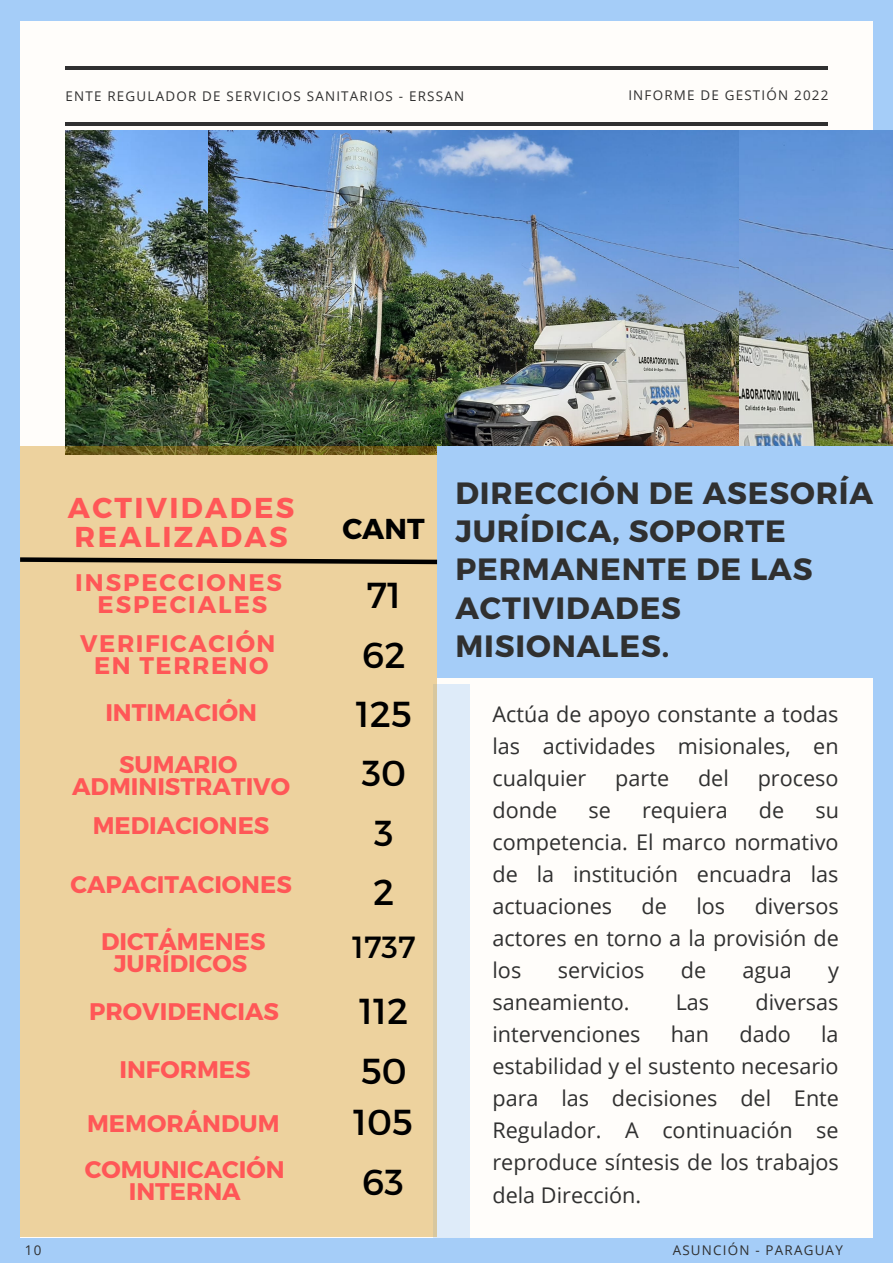
<style>
.page{position:relative;width:893px;height:1263px;background:#a5cdf8}
.page>*{position:absolute;margin:0;border:0;box-sizing:border-box;transform-origin:0 0}
.t1{font:36.08px/59.6px "Montserrat";color:#000;text-align:center}
.t2{font:700 30.75px/38.2px "Montserrat";letter-spacing:.03em;color:#303030}
.t3{font:30.6px "Montserrat";color:#000}
.t4{font:700 28.72px/29.2px "Montserrat";letter-spacing:.08em;color:#ff5757}
.t5{font:700 28.72px "Montserrat";color:#000}
.t6{font:700 24px/51.7px "Montserrat";color:#ff5757;text-align:center}
.t7{font:700 24px/22.5px "Montserrat";letter-spacing:.08em;color:#ff5757;text-align:center}
.t8{font:700 24px/21.9px "Montserrat";letter-spacing:.065em;color:#ff5757;text-align:center}
.t9{font:21.6px/32.1px "Open Sans";color:#303030;text-align:justify}
.t10{font:13.42px "Open Sans";letter-spacing:.09em;color:#303030}
.t11{font:13.35px "Open Sans";color:#303030}
</style>
<div class="page">
<div style="left:20px;top:21px;width:852px;height:1216px;background:#fffdfa"></div>
<hr style="left:66px;top:122px;width:762px;height:4px;background:#303030">
<hr style="left:66px;top:66px;width:762px;height:3px;background:#303030">
<div style="left:433px;top:684px;width:36px;height:553px;background:#deebf9"></div>
<img style="left:66px;top:130px;width:827px;height:316px">
<img style="left:209px;top:130px;width:529px;height:316px">
<div style="left:437px;top:446px;width:456px;height:231px;background:#a5cdf8"></div>
<div style="left:20px;top:446px;width:417px;height:791px;background:#edd29e"></div>
<svg style="left:20px;top:557px;width:418px;height:8px"></svg>
<p class="t10" style="left:66px;top:86px;width:400px">ENTE REGULADOR DE SERVICIOS SANITARIOS - ERSSAN</p>
<p class="t10" style="left:628px;top:86px;width:201px">INFORME DE GESTIÓN 2022</p>
<h3 class="t4" style="left:68px;top:492px;width:228px">ACTIVIDADES<br>REALIZADAS</h3>
<p class="t7" style="left:75px;top:570px;width:208px">INSPECCIONES<br>ESPECIALES</p>
<p class="t8" style="left:80px;top:631px;width:197px">VERIFICACIÓN<br>EN TERRENO</p>
<p class="t6" style="left:105px;top:685px;width:153px">INTIMACIÓN<br>SUMARIO</p>
<p class="t6" style="left:72px;top:766px;width:219px;line-height:38.7px">ADMINISTRATIVO<br>MEDIACIONES</p>
<p class="t6" style="left:70px;top:857px;width:223px">CAPACITACIONES</p>
<h3 class="t5" style="left:342px;top:510px;width:84px">CANT</h3>
<h1 class="t1" style="left:356px;top:563px;width:57px">71<br>62<br>125<br>30<br>3<br>2</h1>
<p class="t6" style="left:101px;top:915px;width:166px">DICTÁMENES</p>
<h3 class="t3" style="left:352px;top:927px;width:65px">1737</h3>
<p class="t6" style="left:114px;top:936px;width:135px">JURÍDICOS</p>
<p class="t6" style="left:89px;top:984px;width:191px">PROVIDENCIAS</p>
<h1 class="t1" style="left:359px;top:979px;width:51px">112</h1>
<p class="t6" style="left:119px;top:1042px;width:133px">INFORMES</p>
<h1 class="t1" style="left:361px;top:1039px;width:47px">50</h1>
<p class="t6" style="left:87px;top:1096px;width:194px">MEMORÁNDUM</p>
<h1 class="t1" style="left:353px;top:1090px;width:61px">105</h1>
<p class="t6" style="left:85px;top:1158px;width:201px;line-height:21.4px">COMUNICACIÓN<br>INTERNA</p>
<h1 class="t1" style="left:362px;top:1150px;width:43px">63</h1>
<h2 class="t2" style="left:455px;top:472px;width:419px">DIRECCIÓN DE ASESORÍA<br>JURÍDICA, SOPORTE<br>PERMANENTE DE LAS<br>ACTIVIDADES<br>MISIONALES.</h2>
<p class="t9" style="left:492px;top:697px;width:348px">Actúa de apoyo constante a todas las actividades misionales, en cualquier</p>
<p class="t9" style="left:615px;top:761px;width:55px">parte</p>
<p class="t9" style="left:698px;top:761px;width:32px">del</p>
<p class="t9" style="left:757px;top:761px;width:82px">proceso</p>
<p class="t9" style="left:492px;top:793px;width:66px">donde</p>
<p class="t9" style="left:588px;top:793px;width:24px">se</p>
<p class="t9" style="left:642px;top:793px;width:87px">requiera</p>
<p class="t9" style="left:759px;top:793px;width:27px">de</p>
<p class="t9" style="left:492px;top:793px;width:348px;text-indent:323px">su competencia. El marco normativo de la institución encuadra las actuaciones</p>
<p class="t9" style="left:492px;top:889px;width:348px;text-indent:262px">diversos actores en torno a la provisión de los</p>
<p class="t9" style="left:641px;top:889px;width:27px">de</p>
<p class="t9" style="left:696px;top:889px;width:30px">los</p>
<p class="t9" style="left:558px;top:953px;width:88px">servicios</p>
<p class="t9" style="left:681px;top:953px;width:27px">de</p>
<p class="t9" style="left:742px;top:953px;width:51px">agua</p>
<p class="t9" style="left:828px;top:953px;width:12px">y</p>
<p class="t9" style="left:492px;top:986px;width:139px">saneamiento.</p>
<p class="t9" style="left:676px;top:986px;width:35px">Las</p>
<p class="t9" style="left:755px;top:986px;width:85px">diversas</p>
<p class="t9" style="left:492px;top:1018px;width:149px">intervenciones</p>
<p class="t9" style="left:670px;top:1018px;width:40px">han</p>
<p class="t9" style="left:739px;top:1018px;width:53px">dado</p>
<p class="t9" style="left:492px;top:1018px;width:348px;text-indent:329px">la estabilidad y el sustento necesario para las decisiones del Ente Regulador. A continuación se reproduce síntesis de los trabajos dela Dirección.</p>
<p class="t11" style="left:25px;top:1241px;width:18px">10</p>
<p class="t10" style="left:672px;top:1241px;width:172px">ASUNCIÓN - PARAGUAY</p>
</div>
